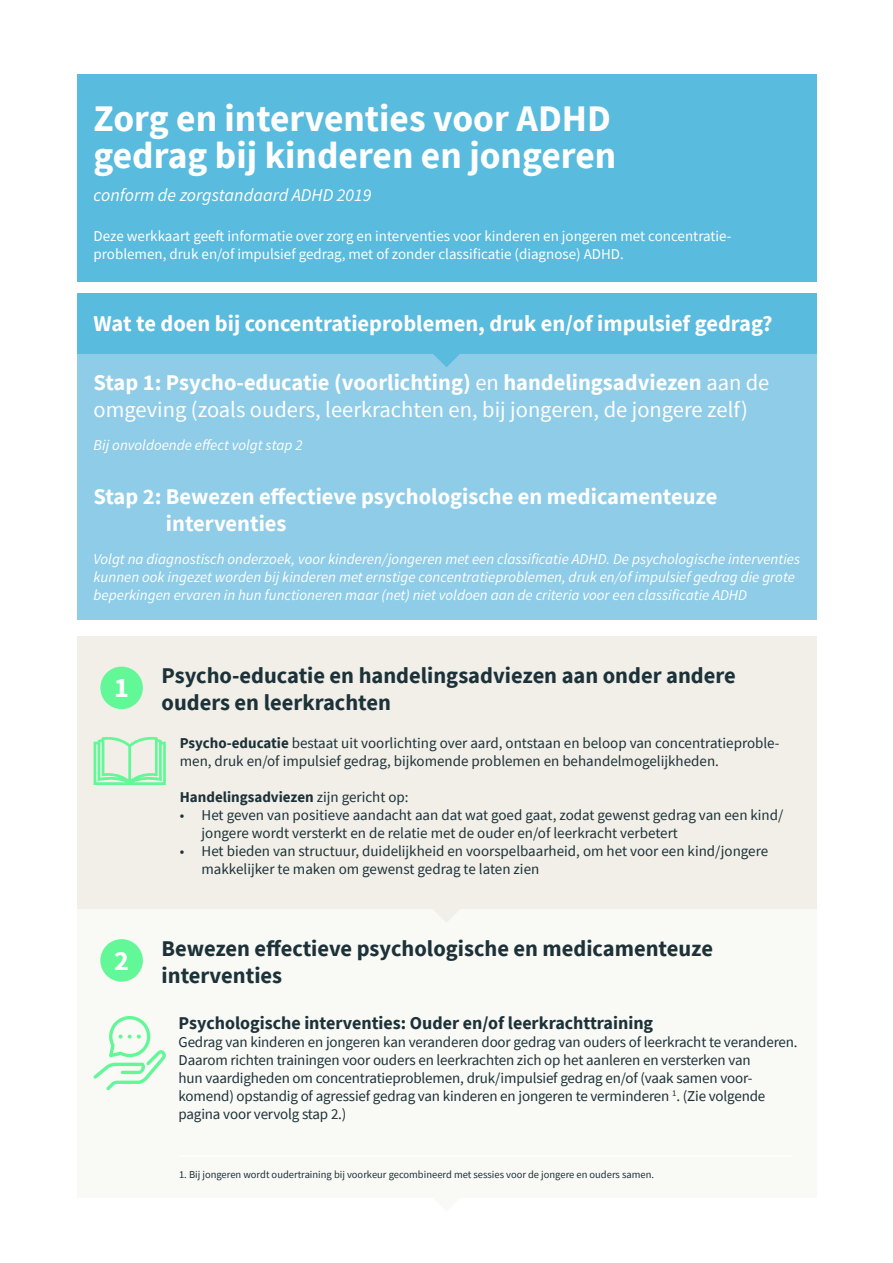
<style>
.page{position:relative;width:893px;height:1263px;background:#fff}
.page>*{position:absolute;margin:0;border:0;box-sizing:border-box;transform-origin:0 0}
.t1{font:700 37.5px/37.5px "Source Sans Pro";color:#fff}
.t2{font:700 28.2px "Source Sans Pro";color:#fff}
.Kop{font:700 22.5px/27px "Source Sans Pro";color:#1c3138}
.t3{font:700 22.5px/27px "Source Sans Pro";color:#fff}
.Kopje{font:22.5px/27px "Source Sans Pro";color:#fff}
.Kopje-2{font:700 18px "Source Sans Pro";color:#1c3138}
.t4{font:italic 18px "Source Sans Pro";color:#fff}
.Brood{font:15px/18px "Source Sans Pro";letter-spacing:-.01em;color:#1c3138}
.t5{font:italic 15px/18px "Source Sans Pro";color:#fff}
.t6{font:15px/18px "Source Sans Pro";color:#fff}
.t7{font:700 15px "Source Sans Pro";color:#1c3138}
.Voetnoot{font:10.5px "Source Sans Pro";color:#1c3138}
.s1{font-weight:700}
.s2{font-weight:400}
</style>
<div class="page">
<div style="left:77px;top:461px;width:739px;height:159px;background:#8ecce7"></div>
<div style="left:77px;top:347px;width:739px;height:121px;background:#8ecce7"></div>
<div style="left:77px;top:887px;width:739px;height:311px;background:#f9f9f5"></div>
<div style="left:77px;top:293px;width:739px;height:60px;background:#59bbdd"></div>
<div style="left:77px;top:74px;width:739px;height:208px;background:#59bbdd"></div>
<div style="left:77px;top:636px;width:739px;height:273px;background:#f1efe8"></div>
<svg style="left:433px;top:353px;width:27px;height:14px"></svg>
<svg style="left:434px;top:909px;width:25px;height:13px"></svg>
<div style="left:100px;top:667px;width:43px;height:42px;background:#62f898;border-radius:50%"></div>
<div style="left:100px;top:939px;width:43px;height:43px;background:#62f898;border-radius:50%"></div>
<svg style="left:93px;top:1016px;width:73px;height:74px"></svg>
<hr style="left:179px;top:1155px;width:613px;height:2px;background:#fff">
<svg style="left:94px;top:737px;width:72px;height:48px"></svg>
<p class="t1" style="left:94px;top:99px;width:524px">Zorg en interventies voor ADHD gedrag bij kinderen en jongeren</p>
<p class="t4" style="left:94px;top:184px;width:279px">conform de zorgstandaard ADHD 2019</p>
<p class="t6" style="left:94px;top:227px;width:639px">Deze werkkaart geeft informatie over zorg en interventies voor kinderen en jongeren met concentratie&shy;problemen, druk en/of impulsief gedrag, met of zonder classificatie (diagnose) ADHD.</p>
<p class="t3" style="left:94px;top:310px;width:680px">Wat te doen bij concentratieproblemen, druk en/of impulsief gedrag?</p>
<p class="Kopje" style="left:94px;top:369px;width:677px"><span class="s1">Stap 1: Psycho-educatie (voorlichting)</span> en <span class="s1">handelingsadviezen</span> aan de omgeving (zoals ouders, leerkrachten en, bij jongeren, de jongere zelf)</p>
<p class="t5" style="left:94px;top:436px;width:210px">Bij onvoldoende effect volgt stap 2</p>
<p class="t3" style="left:166px;top:483px;width:553px;text-indent:-72px">Stap 2: Bewezen effectieve psychologische en medicamenteuze interventies</p>
<p class="t5" style="left:94px;top:550px;width:708px">Volgt na diagnostisch onderzoek, voor kinderen/jongeren met een classificatie ADHD. De psychologische interventies kunnen ook ingezet worden bij kinderen met ernstige concentratieproblemen, druk en/of impulsief gedrag die grote beperkingen ervaren in hun functioneren maar (net) niet voldoen aan de criteria voor een classificatie ADHD</p>
<p class="t2" style="left:114px;top:669px;width:16px">1</p>
<p class="t2" style="left:114px;top:941px;width:16px">2</p>
<p class="Kop" style="left:162px;top:662px;width:576px">Psycho-educatie en handelingsadviezen aan onder andere ouders en leerkrachten</p>
<p class="Brood" style="left:180px;top:734px;width:601px"><span class="s1">Psycho-educatie</span> bestaat uit voorlichting over aard, ontstaan en beloop van concentratieproble&shy;men, druk en/of impulsief gedrag, bijkomende problemen en behandelmogelijkheden.</p>
<p class="t7" style="left:180px;top:787px;width:230px">Handelingsadviezen <span class="s2">zijn gericht op:</span></p>
<p class="Brood" style="left:202px;top:806px;width:583px;text-indent:-22px">• Het geven van positieve aandacht aan dat wat goed gaat, zodat gewenst gedrag van een kind/ jongere wordt versterkt en de relatie met de ouder en/of leerkracht verbetert</p>
<p class="Brood" style="left:202px;top:842px;width:568px;text-indent:-22px">• Het bieden van structuur, duidelijkheid en voorspelbaarheid, om het voor een kind/jongere makkelijker te maken om gewenst gedrag te laten zien</p>
<p class="Kop" style="left:162px;top:935px;width:553px">Bewezen effectieve psychologische en medicamenteuze interventies</p>
<p class="Kopje-2" style="left:179px;top:1011px;width:476px">Psychologische interventies: Ouder en/of leerkrachttraining</p>
<p class="Brood" style="left:179px;top:1033px;width:621px">Gedrag van kinderen en jongeren kan veranderen door gedrag van ouders of leerkracht te veranderen.<br>Daarom richten trainingen voor ouders en leerkrachten zich op het aanleren en versterken van</p>
<p class="Brood" style="left:179px;top:1069px;width:588px">hun vaardigheden om concentratieproblemen, druk/impulsief gedrag en/of (vaak samen voor&shy;komend) opstandig of agressief gedrag van kinderen en jongeren te verminderen <sup>1</sup>. (Zie volgende pagina voor vervolg stap 2.)</p>
<p class="Voetnoot" style="left:179px;top:1167px;width:476px">1. Bij jongeren wordt oudertraining bij voorkeur gecombineerd met sessies voor de jongere en ouders samen.</p>
</div>
